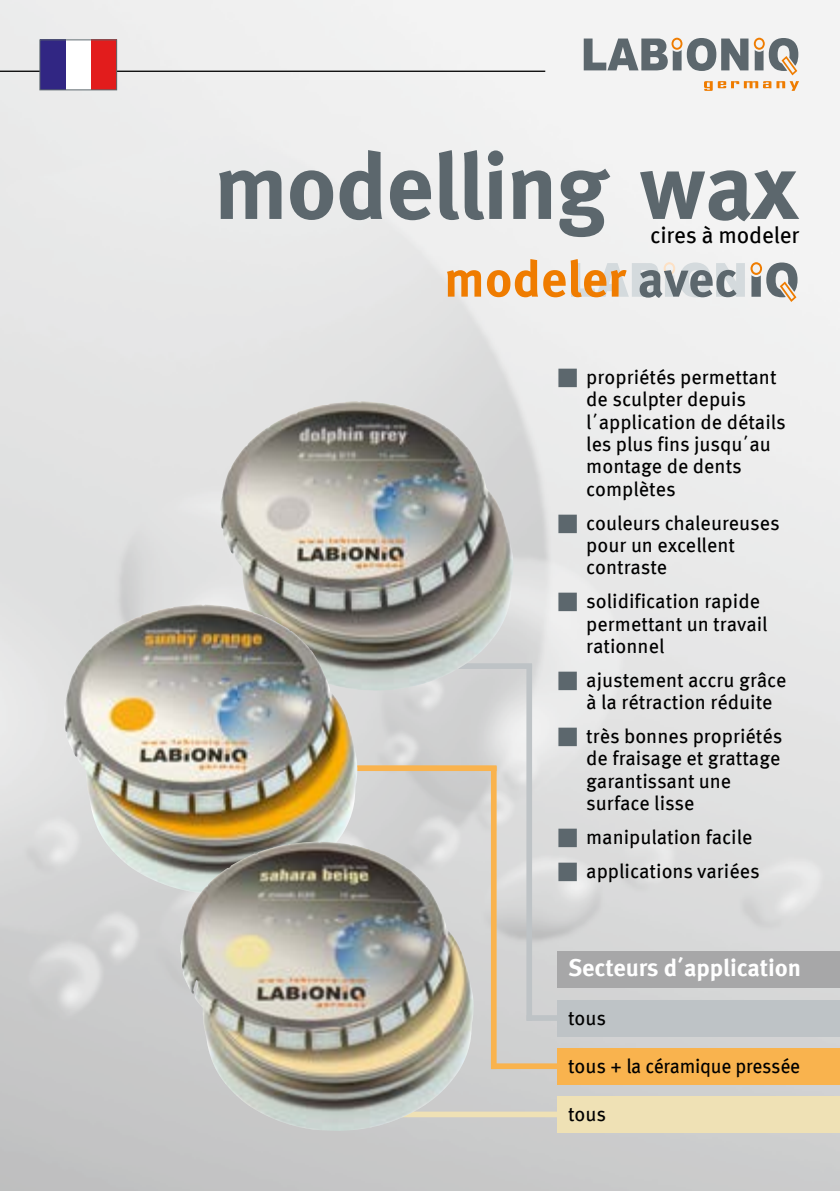
<style>
.page{position:relative;width:840px;height:1191px;background:#fff}
.page>*{position:absolute;margin:0;border:0;box-sizing:border-box;transform-origin:0 0}
.t1{font:700 93px "Meta";color:#5c676d}
.t2{font:700 50.8px "Meta OFC";color:#ef7c00}
.t3{font:700 24px "Meta OFC";letter-spacing:-.005em;color:#fff}
.t4{font:23px "Meta OFC";letter-spacing:-.01em;color:#000}
.t5{font:20px/22.4px "Meta OFC";color:#000}
.s1{color:#5c676d}
</style>
<div class="page">
<img style="left:0;top:0;width:839px;height:1191px">
<hr style="left:0;top:71px;width:545px;height:1px;background:#000">
<svg style="left:583px;top:38px;width:215px;height:53px"></svg>
<div style="left:557px;top:951px;width:282px;height:37px;background:#a7a7a8"></div>
<div style="left:557px;top:999px;width:282px;height:37px;background:#bec3c6"></div>
<div style="left:557px;top:1047px;width:282px;height:37px;background:#f9b34e"></div>
<div style="left:557px;top:1096px;width:282px;height:36px;background:#efe1b5"></div>
<div style="left:526px;top:664px;width:5px;height:356px;background:#bec3c6"></div>
<div style="left:454px;top:663px;width:77px;height:6px;background:#bec3c6"></div>
<div style="left:526px;top:1015px;width:36px;height:5px;background:#bec3c6"></div>
<div style="left:490px;top:766px;width:6px;height:303px;background:#f9b34e"></div>
<div style="left:348px;top:765px;width:148px;height:6px;background:#f9b34e"></div>
<div style="left:491px;top:1063px;width:69px;height:6px;background:#f9b34e"></div>
<div style="left:391px;top:1111px;width:169px;height:6px;background:#efe1b5"></div>
<img style="left:265px;top:401px;width:89px;height:28px">
<img style="left:110px;top:604px;width:95px;height:28px">
<img style="left:229px;top:841px;width:92px;height:26px">
<div style="left:40px;top:40px;width:77px;height:50px;background:#fff"></div>
<div style="left:40px;top:40px;width:25px;height:50px;background:#312683"></div>
<div style="left:91px;top:40px;width:26px;height:50px;background:#e21c1c"></div>
<div style="left:40px;top:40px;width:77px;height:50px;border:1px solid #5c676d"></div>
<svg style="left:570px;top:262px;width:174px;height:35px"></svg>
<svg style="left:750px;top:262px;width:47px;height:40px"></svg>
<p class="t1" style="left:214px;top:133px;width:583px">modelling wax</p>
<p class="t4" style="left:649px;top:220px;width:151px">cires à modeler</p>
<p class="t2" style="left:444px;top:247px;width:295px">modeler <span class="s1">avec</span></p>
<p class="t5" style="left:586px;top:366px;width:201px;text-indent:-28px"><span class="s1">■</span> propriétés permettant de sculpter depuis l΄application de détails les plus fins jusqu΄au montage de dents complètes</p>
<p class="t5" style="left:586px;top:511px;width:195px;text-indent:-28px"><span class="s1">■</span> couleurs chaleureuses pour un excellent contraste</p>
<p class="t5" style="left:586px;top:590px;width:183px;text-indent:-28px"><span class="s1">■</span> solidification rapide permettant un travail rationnel</p>
<p class="t5" style="left:586px;top:668px;width:202px;text-indent:-28px"><span class="s1">■</span> ajustement accru grâce à la rétraction réduite</p>
<p class="t5" style="left:586px;top:725px;width:197px;text-indent:-28px"><span class="s1">■</span> très bonnes propriétés de fraisage et grattage garantissant une surface lisse</p>
<p class="t5" style="left:557px;top:826px;width:196px"><span class="s1">■</span> manipulation facile</p>
<p class="t5" style="left:557px;top:859px;width:203px"><span class="s1">■</span> applications variées</p>
<p class="t3" style="left:567px;top:953px;width:234px">Secteurs d΄application</p>
<p class="t5" style="left:567px;top:1006px;width:39px">tous</p>
<p class="t5" style="left:567px;top:1054px;width:233px">tous + la céramique pressée</p>
<p class="t5" style="left:567px;top:1103px;width:39px">tous</p>
</div>
